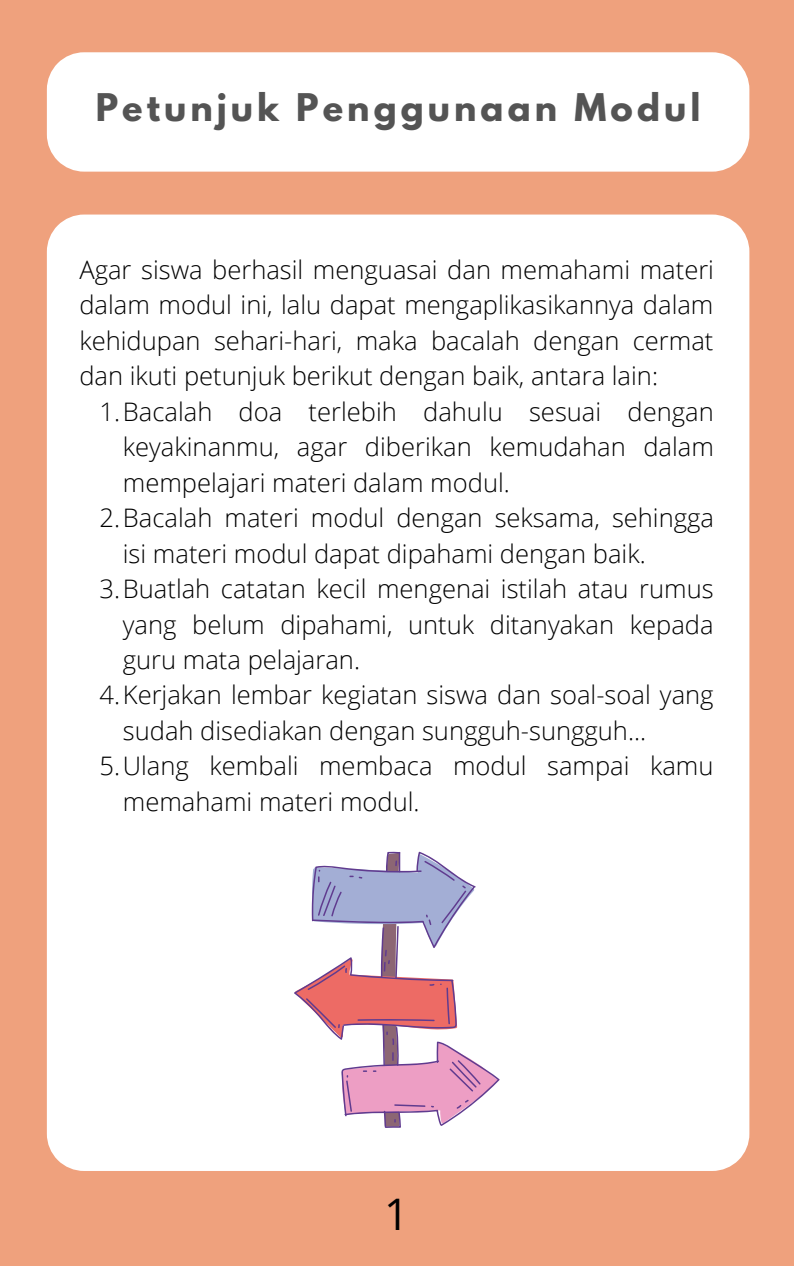
<style>
.page{position:relative;width:794px;height:1266px;background:#fff}
.page>*{position:absolute;margin:0;border:0;box-sizing:border-box;transform-origin:0 0}
.t1{font:43.5px "Open Sans";color:#000}
.t2{font:700 33.75px "League Spartan";letter-spacing:.12em;color:#545454}
.t3{font:300 25.5px/35.5px "Open Sans";color:#000;text-align:justify}
</style>
<div class="page">
<div style="left:0;top:0;width:793px;height:1266px;background:#efa17d"></div>
<div style="left:47px;top:52px;width:702px;height:120px;background:#fff"></div>
<div style="left:47px;top:214px;width:702px;height:957px;background:#fff"></div>
<svg style="left:293px;top:851px;width:206px;height:277px;background:#e2c8d6"></svg>
<h2 class="t2" style="left:96px;top:91px;width:606px">Petunjuk Penggunaan Modul</h2>
<p class="t3" style="left:79px;top:251px;width:635px">Agar siswa berhasil menguasai dan memahami materi dalam modul ini, lalu dapat mengaplikasikannya dalam kehidupan sehari-hari, maka bacalah dengan cermat dan ikuti petunjuk berikut dengan baik, antara lain:</p>
<p class="t3" style="left:100px;top:393px;width:615px">1.Bacalah doa terlebih dahulu sesuai dengan</p>
<p class="t3" style="left:123px;top:428px;width:592px">keyakinanmu, agar diberikan kemudahan dalam</p>
<p class="t3" style="left:123px;top:464px;width:388px">mempelajari materi dalam modul.</p>
<p class="t3" style="left:100px;top:499px;width:615px">2.Bacalah materi modul dengan seksama, sehingga</p>
<p class="t3" style="left:123px;top:535px;width:524px">isi materi modul dapat dipahami dengan baik.</p>
<p class="t3" style="left:100px;top:570px;width:615px">3.Buatlah catatan kecil mengenai istilah atau rumus</p>
<p class="t3" style="left:123px;top:606px;width:592px">yang belum dipahami, untuk ditanyakan kepada</p>
<p class="t3" style="left:123px;top:641px;width:238px">guru mata pelajaran.</p>
<p class="t3" style="left:100px;top:677px;width:615px">4.Kerjakan lembar kegiatan siswa dan soal-soal yang</p>
<p class="t3" style="left:123px;top:712px;width:524px">sudah disediakan dengan sungguh-sungguh...</p>
<p class="t3" style="left:100px;top:748px;width:615px">5.Ulang kembali membaca modul sampai kamu</p>
<p class="t3" style="left:123px;top:783px;width:298px">memahami materi modul.</p>
<h1 class="t1" style="left:384px;top:1183px;width:26px">1</h1>
</div>
